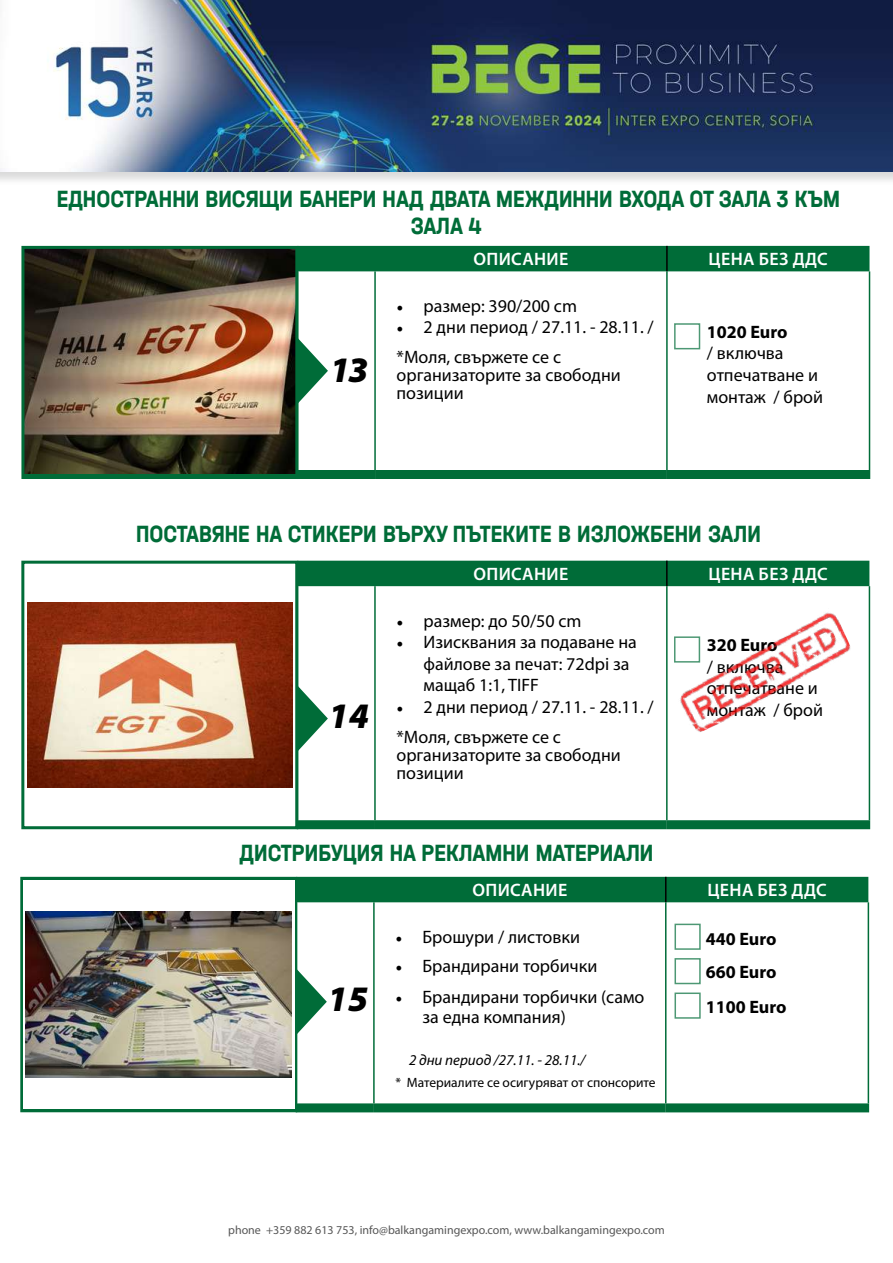
<style>
.page{position:relative;width:893px;height:1263px;background:#fff}
.page>*{position:absolute;margin:0;border:0;box-sizing:border-box;transform-origin:0 0}
.t1{font:italic 900 36px "Myriad Pro";color:#000}
.t2{font:700 24.75px/27px "Halvar Mittel";color:#006c38;text-align:center;scale:.91 1}
.t3{font:18px/21.6px "Myriad Pro";color:#000}
.t4{font:600 18px "Myriad Pro";letter-spacing:.02em;color:#fff}
.t5{font:700 18px/33px "Myriad Pro";color:#000}
.t6{font:italic 15px "Myriad Pro";color:#000}
.t7{font:13.5px "Myriad Pro";color:#000}
.t8{font:12px "Myriad Pro";color:#575757}
.s1{font-family:"Minion Pro"}
</style>
<div class="page">
<div style="left:0;top:0;width:893px;height:186px;background:#000;opacity:.15"></div>
<img style="left:0;top:0;width:893px;height:171px">
<div style="left:298px;top:561px;width:571px;height:25px;background:#006c38"></div>
<hr style="left:666px;top:561px;width:2px;height:25px;background:#000">
<div style="left:297px;top:820px;width:78px;height:9px;background:#006c38"></div>
<div style="left:375px;top:820px;width:292px;height:9px;background:#006c38"></div>
<div style="left:667px;top:820px;width:203px;height:9px;background:#006c38"></div>
<hr style="left:374px;top:586px;width:2px;height:234px;background:#006c38">
<hr style="left:666px;top:586px;width:2px;height:234px;background:#006c38">
<hr style="left:869px;top:586px;width:1px;height:234px;background:#006c38">
<svg style="left:298px;top:684px;width:30px;height:72px"></svg>
<div style="left:21px;top:561px;width:277px;height:268px;border:3px solid #006c38"></div>
<img style="left:27px;top:602px;width:266px;height:185px">
<div style="left:297px;top:877px;width:571px;height:25px;background:#006c38"></div>
<div style="left:296px;top:1103px;width:78px;height:9px;background:#006c38"></div>
<div style="left:374px;top:1103px;width:292px;height:9px;background:#006c38"></div>
<div style="left:666px;top:1103px;width:203px;height:9px;background:#006c38"></div>
<hr style="left:373px;top:902px;width:2px;height:201px;background:#006c38">
<hr style="left:665px;top:902px;width:1px;height:201px;background:#006c38">
<hr style="left:868px;top:902px;width:1px;height:201px;background:#006c38">
<svg style="left:297px;top:967px;width:30px;height:72px"></svg>
<svg style="left:20px;top:877px;width:277px;height:235px;background:#197a4b"></svg>
<div style="left:23px;top:880px;width:271px;height:229px;background:#fff"></div>
<img style="left:25px;top:912px;width:266px;height:165px">
<div style="left:298px;top:246px;width:571px;height:25px;background:#006c38"></div>
<hr style="left:666px;top:246px;width:2px;height:25px;background:#000">
<div style="left:297px;top:470px;width:78px;height:9px;background:#006c38"></div>
<div style="left:375px;top:470px;width:292px;height:9px;background:#006c38"></div>
<div style="left:667px;top:470px;width:203px;height:9px;background:#006c38"></div>
<hr style="left:374px;top:271px;width:2px;height:199px;background:#006c38">
<hr style="left:666px;top:271px;width:2px;height:199px;background:#006c38">
<hr style="left:869px;top:271px;width:1px;height:199px;background:#006c38">
<svg style="left:298px;top:337px;width:30px;height:71px"></svg>
<img style="left:25px;top:250px;width:269px;height:223px">
<div style="left:21px;top:246px;width:277px;height:233px;border:3px solid #006c38"></div>
<img style="left:666px;top:605px;width:185px;height:132px">
<h2 class="t2" style="left:57px;top:184px;width:862px">EДНОСТРАННИ ВИСЯЩИ БАНЕРИ НАД ДВАТА МЕЖДИННИ ВХОДА ОТ ЗАЛА 3 КЪМ<br>ЗАЛА 4</h2>
<h1 class="t1" style="left:330px;top:346px;width:40px">13</h1>
<p class="t4" style="left:473px;top:248px;width:96px">ОПИСАНИЕ</p>
<p class="t4" style="left:709px;top:248px;width:121px">ЦЕНА БЕЗ ДДС</p>
<p class="t3" style="left:397px;top:295px;width:182px"><span class="s1">•</span> размер: 390/200 cm</p>
<p class="t3" style="left:397px;top:312px;width:259px;line-height:30px"><span class="s1">•</span> 2 дни период / 27.11. - 28.11. / *Моля, свържете се с</p>
<p class="t3" style="left:397px;top:366px;width:226px;line-height:18px">организаторите за свободни позиции</p>
<p class="t5" style="left:707px;top:315px;width:82px">1020 Euro</p>
<p class="t3" style="left:707px;top:342px;width:118px">/ включва отпечатване и монтаж / брой</p>
<h2 class="t2" style="left:136px;top:520px;width:688px">ПОСТАВЯНЕ НА СТИКЕРИ ВЪРХУ ПЪТЕКИТЕ В ИЗЛОЖБЕНИ ЗАЛИ</h2>
<p class="t4" style="left:473px;top:563px;width:96px">ОПИСАНИЕ</p>
<p class="t4" style="left:708px;top:563px;width:121px">ЦЕНА БЕЗ ДДС</p>
<h1 class="t1" style="left:328px;top:691px;width:42px">14</h1>
<p class="t3" style="left:396px;top:609px;width:187px"><span class="s1">•</span> размер: до 50/50 cm</p>
<p class="t3" style="left:423px;top:631px;width:215px;text-indent:-27px"><span class="s1">•</span> Изисквания за подаване на файлове за печат: 72dpi за мащаб 1:1, TIFF</p>
<p class="t3" style="left:396px;top:692px;width:259px;line-height:30px"><span class="s1">•</span> 2 дни период / 27.11. - 28.11. / *Моля, свържете се с</p>
<p class="t3" style="left:396px;top:746px;width:226px;line-height:18px">организаторите за свободни позиции</p>
<p class="t5" style="left:707px;top:628px;width:72px">320 Euro</p>
<p class="t3" style="left:707px;top:655px;width:118px">/ включва отпечатване и монтаж / брой</p>
<h2 class="t2" style="left:240px;top:838px;width:456px">ДИСТРИБУЦИЯ НА РЕКЛАМНИ МАТЕРИАЛИ</h2>
<p class="t4" style="left:472px;top:879px;width:96px">ОПИСАНИЕ</p>
<p class="t4" style="left:707px;top:879px;width:121px">ЦЕНА БЕЗ ДДС</p>
<h1 class="t1" style="left:327px;top:975px;width:42px">15</h1>
<p class="t3" style="left:395px;top:925px;width:186px"><span class="s1">•</span> Брошури / листовки</p>
<p class="t3" style="left:395px;top:955px;width:203px"><span class="s1">•</span> Брандирани торбички</p>
<p class="t3" style="left:422px;top:987px;width:224px;line-height:19.5px;text-indent:-27px"><span class="s1">•</span> Брандирани торбички (само за една компания)</p>
<p class="t6" style="left:409px;top:1051px;width:178px">2 дни период /27.11. - 28.11./</p>
<p class="t7" style="left:395px;top:1074px;width:262px">* Материалите се осигуряват от спонсорите</p>
<p class="t5" style="left:706px;top:922px;width:72px">440 Euro<br>660 Euro</p>
<p class="t5" style="left:706px;top:990px;width:82px">1100 Euro</p>
<p class="t8" style="left:228px;top:1222px;width:438px">phone +359 882 613 753, info@balkangamingexpo.com, www.balkangamingexpo.com</p>
</div>
